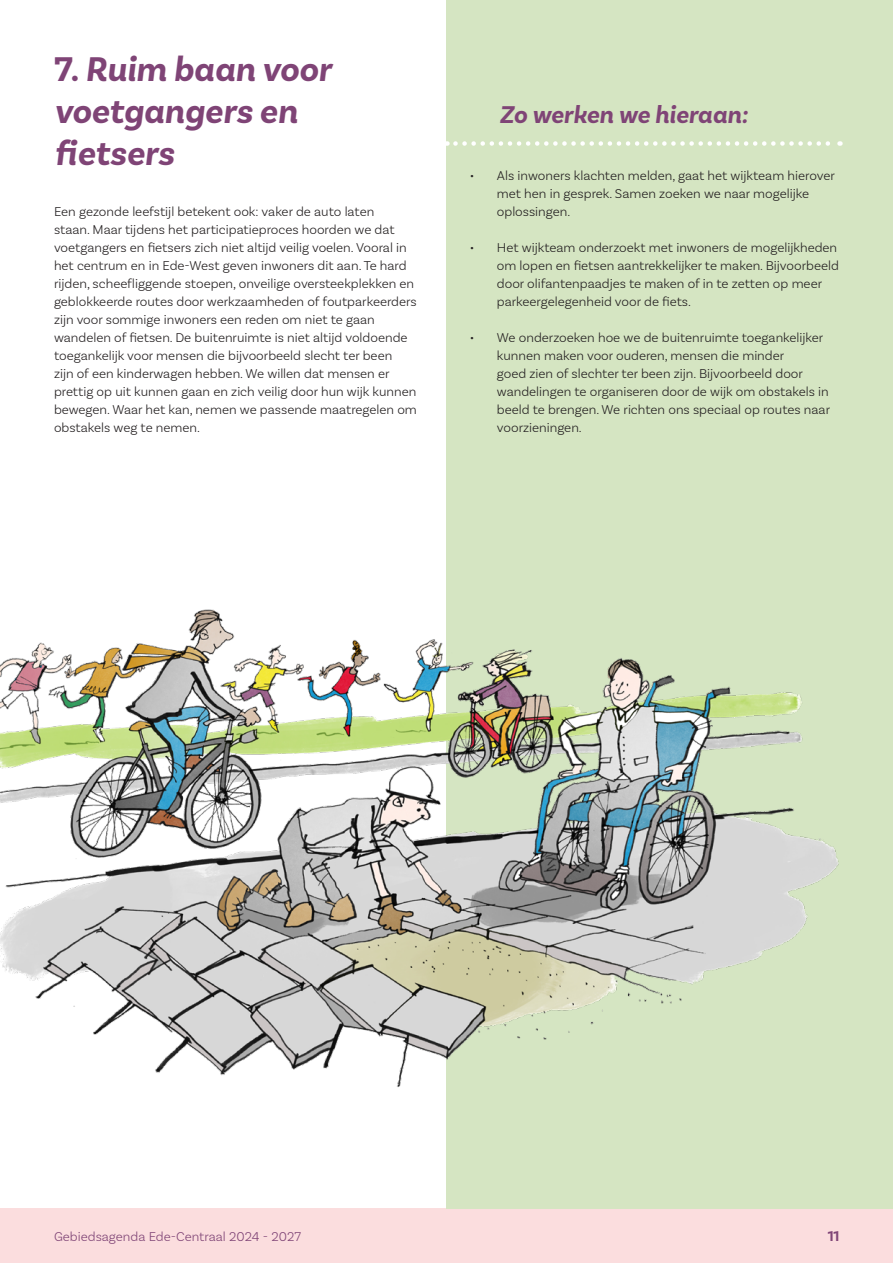
<style>
.page{position:relative;width:893px;height:1263px;background:#fff}
.page>*{position:absolute;margin:0;border:0;box-sizing:border-box;transform-origin:0 0}
.t1{font:italic 700 36px/42px "Basic Sans";color:#7f4476}
.t2{font:italic 700 25.5px "Basic Sans";color:#7f4476}
.t3{font:700 15px "Basic Sans";color:#7f4476}
.t4{font:300 13.5px/18px "Basic Sans";color:#231f20}
.t5{font:300 13.5px "Basic Sans";color:#7f4476}
.s1{font-style:normal}
</style>
<div class="page">
<div style="left:0;top:1208px;width:893px;height:55px;background:#fbddde"></div>
<div style="left:446px;top:0;width:447px;height:1208px;background:#d5e5c2"></div>
<svg style="left:455px;top:141px;width:385px;height:5px"></svg>
<img style="left:0;top:609px;width:839px;height:478px">
<p class="t1" style="left:54px;top:48px;width:279px"><span class="s1">7.</span> Ruim baan voor voetgangers en fietsers</p>
<p class="t4" style="left:54px;top:202px;width:364px">Een gezonde leefstijl betekent ook: vaker de auto laten<br>staan. Maar tijdens het participatieproces hoorden we dat voetgangers en fietsers zich niet altijd veilig voelen. Vooral in het centrum en in Ede-West geven inwoners dit aan. Te hard rijden, scheefliggende stoepen, onveilige oversteekplekken en geblokkeerde routes door werkzaamheden of foutparkeerders zijn voor sommige inwoners een reden om niet te gaan wandelen of fietsen. De buitenruimte is niet altijd voldoende toegankelijk voor mensen die bijvoorbeeld slecht ter been<br>zijn of een kinderwagen hebben. We willen dat mensen er prettig op uit kunnen gaan en zich veilig door hun wijk kunnen bewegen. Waar het kan, nemen we passende maatregelen om obstakels weg te nemen.</p>
<p class="t2" style="left:500px;top:99px;width:250px">Zo werken we hieraan:</p>
<p class="t4" style="left:497px;top:166px;width:339px;text-indent:-27px">• Als inwoners klachten melden, gaat het wijkteam hierover met hen in gesprek. Samen zoeken we naar mogelijke oplossingen.</p>
<p class="t4" style="left:497px;top:238px;width:344px;text-indent:-27px">• Het wijkteam onderzoekt met inwoners de mogelijkheden om lopen en fietsen aantrekkelijker te maken. Bijvoorbeeld door olifantenpaadjes te maken of in te zetten op meer parkeergelegenheid voor de fiets.</p>
<p class="t4" style="left:497px;top:328px;width:335px;text-indent:-27px">• We onderzoeken hoe we de buitenruimte toegankelijker kunnen maken voor ouderen, mensen die minder<br>goed zien of slechter ter been zijn. Bijvoorbeeld door wandelingen te organiseren door de wijk om obstakels in beeld te brengen. We richten ons speciaal op routes naar voorzieningen.</p>
<p class="t5" style="left:54px;top:1228px;width:249px">Gebiedsagenda Ede-Centraal 2024 - 2027</p>
<p class="t3" style="left:828px;top:1226px;width:13px">11</p>
</div>
